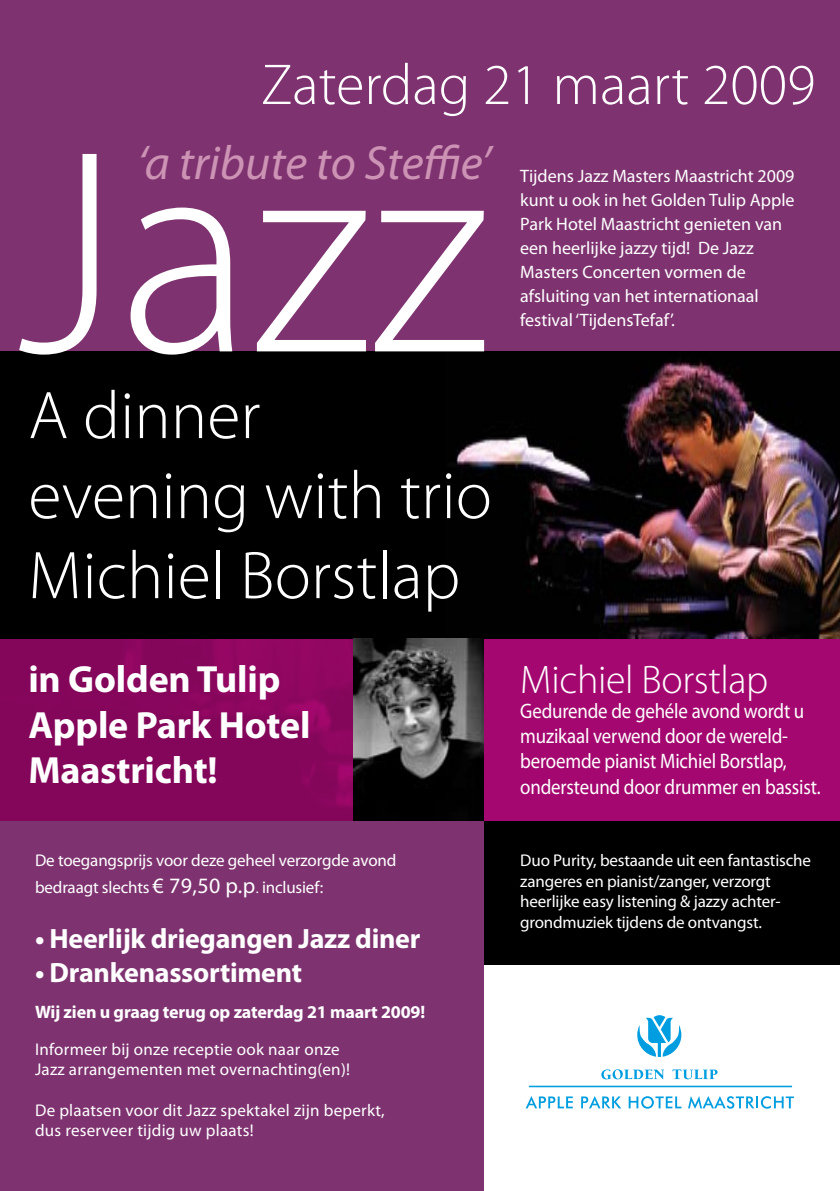
<style>
.page{position:relative;width:840px;height:1191px;background:#fff}
.page>*{position:absolute;margin:0;border:0;box-sizing:border-box;transform-origin:0 0}
.t1{font:300 68px/80px "Myriad Pro";color:#fff}
.t2{font:300 58px "Myriad Pro";color:#fff}
.t3{font:italic 48px "Myriad Pro";color:#cd93b4}
.t4{font:300 40px "Myriad Pro";letter-spacing:-.01em;color:#fff}
.t5{font:700 38px/45.6px "Myriad Pro";letter-spacing:-.005em;color:#fff}
.t6{font:700 28px "Myriad Pro";letter-spacing:-.01em;color:#fff}
.t7{font:21px/25.2px "Myriad Pro";letter-spacing:-.01em;color:#fff;scale:.9 1}
.t8{font:18px/24px "Myriad Pro";color:#fff}
.t9{font:700 18px "Myriad Pro";letter-spacing:-.01em;color:#fff}
.t10{font:17px/20.4px "Myriad Pro";letter-spacing:-.01em;color:#fff}
.t11{font:17px/20.4px "Myriad Pro";letter-spacing:.015em;color:#fff}
.s1{font-size:22px}
.s2{font-size:14px}
</style>
<div class="page">
<div style="left:465px;top:809px;width:374px;height:155px;background:#000"></div>
<div style="left:0;top:809px;width:483px;height:382px;background:#7e3370"></div>
<svg style="left:0;top:574px;width:839px;height:246px;background:#950765"></svg>
<div style="left:0;top:0;width:839px;height:351px;background:#7e3370"></div>
<div style="left:0;top:351px;width:839px;height:288px;background:#000"></div>
<img style="left:446px;top:360px;width:393px;height:279px">
<svg style="left:19px;top:154px;width:465px;height:200px"></svg>
<img style="left:353px;top:639px;width:130px;height:181px">
<svg style="left:526px;top:1096px;width:46px;height:12px"></svg>
<svg style="left:581px;top:1096px;width:40px;height:12px"></svg>
<svg style="left:628px;top:1096px;width:53px;height:12px"></svg>
<svg style="left:688px;top:1096px;width:105px;height:12px"></svg>
<svg style="left:601px;top:1069px;width:62px;height:10px"></svg>
<svg style="left:672px;top:1069px;width:45px;height:10px"></svg>
<svg style="left:637px;top:1015px;width:44px;height:42px"></svg>
<hr style="left:528px;top:1085px;width:263px;height:2px;background:#009ee0">
<h2 class="t2" style="left:261px;top:50px;width:555px">Zaterdag 21 maart 2009</h2>
<h3 class="t3" style="left:137px;top:133px;width:355px">‘a tribute to Steffie’</h3>
<h1 class="t1" style="left:28px;top:375px;width:465px">A dinner evening with trio<br>Michiel Borstlap</h1>
<h3 class="t5" style="left:28px;top:655px;width:283px">in Golden Tulip<br>Apple Park Hotel<br>Maastricht!</h3>
<p class="t10" style="left:35px;top:847px;width:362px;line-height:26.4px">De toegangsprijs voor deze geheel verzorgde avond bedraagt slechts <span class="s1">€ 79,50 p.p</span><span class="s2">.</span> inclusief:</p>
<h3 class="t6" style="left:35px;top:920px;width:386px">• Heerlijk driegangen Jazz diner</h3>
<h3 class="t6" style="left:35px;top:953px;width:268px">• Drankenassortiment</h3>
<p class="t9" style="left:35px;top:999px;width:391px">Wij zien u graag terug op zaterdag 21 maart 2009!</p>
<p class="t11" style="left:35px;top:1038px;width:316px">Informeer bij onze receptie ook naar onze<br>Jazz arrangementen met overnachting(en)!</p>
<p class="t11" style="left:35px;top:1099px;width:351px">De plaatsen voor dit Jazz spektakel zijn beperkt, dus reserveer tijdig uw plaats!</p>
<p class="t8" style="left:520px;top:164px;width:276px">Tijdens Jazz Masters Maastricht 2009 kunt u ook in het Golden Tulip Apple Park Hotel Maastricht genieten van een heerlijke jazzy tijd! De Jazz Masters Concerten vormen de afsluiting van het internationaal festival ‘TijdensTefaf’.</p>
<h3 class="t4" style="left:520px;top:655px;width:249px">Michiel Borstlap</h3>
<p class="t7" style="left:520px;top:698px;width:335px">Gedurende de gehéle avond wordt u muzikaal verwend door de wereld&shy;beroemde pianist Michiel Borstlap, ondersteund door drummer en bassist.</p>
<p class="t10" style="left:520px;top:850px;width:292px">Duo Purity, bestaande uit een fantastische zangeres en pianist/zanger, verzorgt heerlijke easy listening &amp; jazzy achter&shy;grondmuziek tijdens de ontvangst.</p>
</div>
